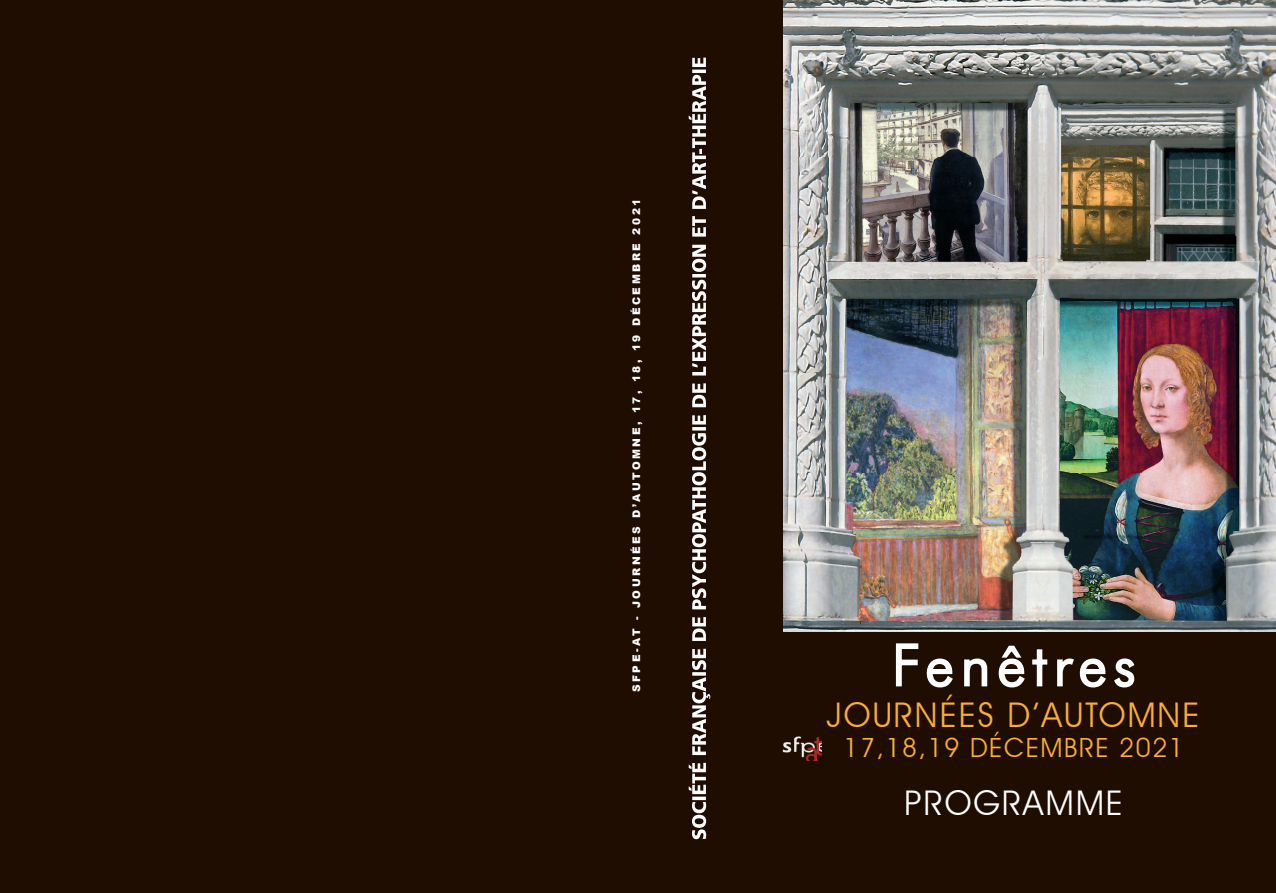
<style>
.page{position:relative;width:1276px;height:893px;background:#200d02}
.page>*{position:absolute;margin:0;border:0;box-sizing:border-box;transform-origin:0 0}
.t1{font:300 57.15px "Futura BT";letter-spacing:.12em;color:#fff}
.t2{font:34.05px "Avant Garde IT Cby BT";letter-spacing:.06em;color:#fbaf30}
.t3{font:34.05px "Avant Garde IT Cby BT";letter-spacing:.06em;color:#fff}
.t4{font:26.4px "Avant Garde IT Cby BT";letter-spacing:.06em;color:#fbaf30}
.t5{font:900 10.5px "Arial";letter-spacing:.24em;color:#fff}
</style>
<div class="page">
<img style="left:782px;top:736px;width:40px;height:24px">
<img style="left:783px;top:0;width:492px;height:632px">
<svg style="left:688px;top:58px;width:22px;height:781px"></svg>
<svg style="left:895px;top:643px;width:24px;height:44px"></svg>
<svg style="left:926px;top:658px;width:27px;height:30px"></svg>
<svg style="left:964px;top:658px;width:24px;height:29px"></svg>
<svg style="left:998px;top:645px;width:50px;height:43px"></svg>
<svg style="left:1057px;top:658px;width:78px;height:30px"></svg>
<p class="t5" style="left:629px;top:692px;width:495px;rotate:-90deg">SFPE-AT - JOURNÉES D’AUTOMNE, 17, 18, 19 DÉCEMBRE 2021</p>
<h1 class="t1" style="left:892px;top:630px;width:245px">Fenêtres</h1>
<h2 class="t2" style="left:826px;top:694px;width:374px">JOURNÉES D’AUTOMNE</h2>
<h3 class="t4" style="left:843px;top:731px;width:342px">17,18,19 DÉCEMBRE 2021</h3>
<h2 class="t3" style="left:904px;top:782px;width:220px">PROGRAMME</h2>
</div>
